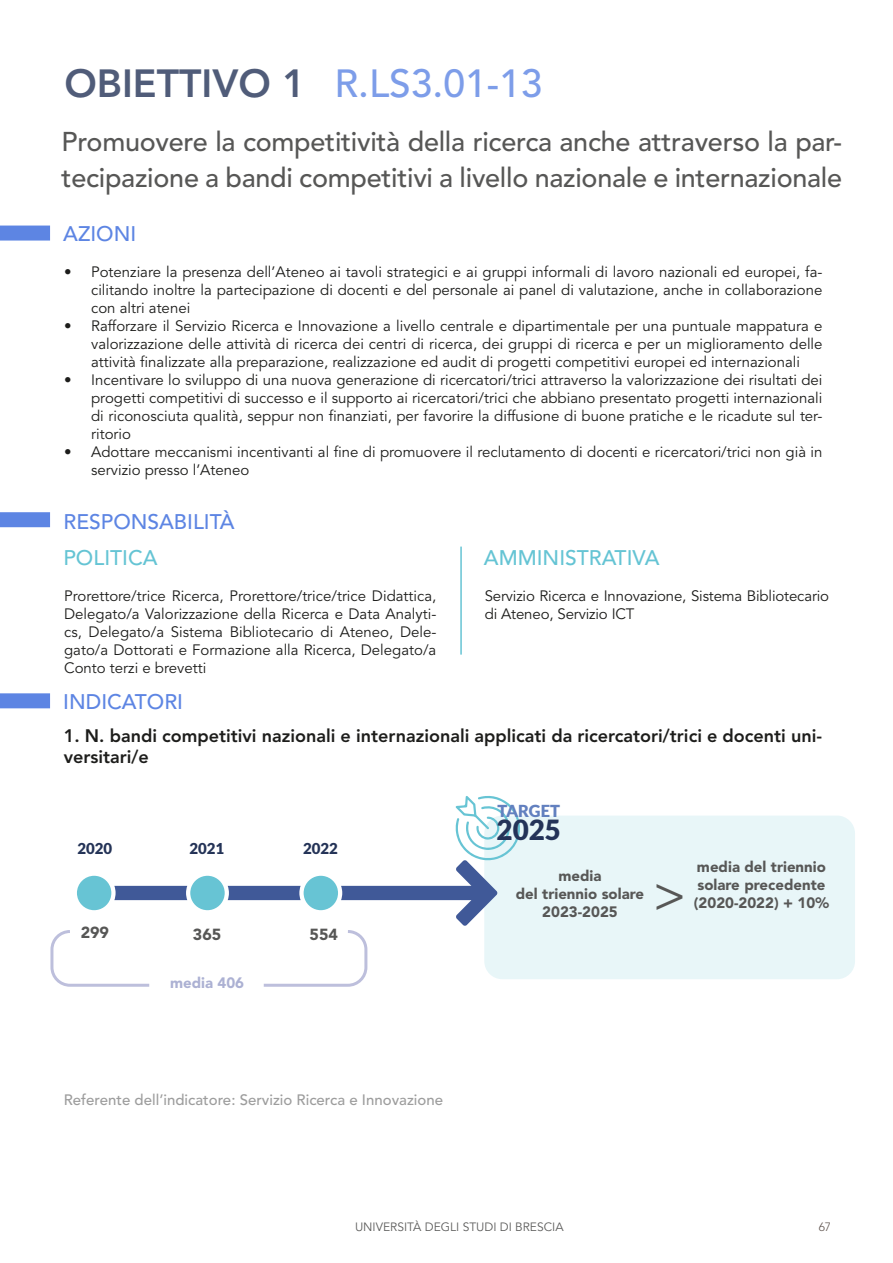
<style>
.page{position:relative;width:893px;height:1263px;background:#fff}
.page>*{position:absolute;margin:0;border:0;box-sizing:border-box;transform-origin:0 0}
.t1{font:49.5px "Avenir LT Std";color:#575756}
.t2{font:500 39px "Avenir LT Std";color:#7d9de9}
.t3{font:900 27.75px "Lato";color:#243358}
.t4{font:500 27px/36px "Avenir LT Std";letter-spacing:-.01em;color:#575756}
.t5{font:500 21px "Avenir LT Std";color:#5d85e3}
.t6{font:500 21px "Avenir LT Std";color:#65c4d4}
.t7{font:800 18px/21.6px "Avenir LT Std";color:#1d1d1b}
.t8{font:900 16.5px "Lato";color:#6280bf}
.t9{font:900 16.05px "Avenir LT Std";color:#575756}
.t10{font:15px/18px "Avenir LT Std";color:#1d1d1b;text-align:justify}
.t11{font:900 15px/18px "Avenir LT Std";color:#575756;text-align:center}
.t12{font:500 15px "Avenir LT Std";color:#9d9d9d}
.t13{font:900 15px "Lato";color:#243357}
.t14{font:900 15px "Avenir LT Std";color:#acb1d3}
.t15{font:12px "Avenir LT Std";color:#5d5d5c}
.t16{font:300 12px "Avenir LT Std";color:#5d524d}
.s1{font-weight:800;color:#505c79}
</style>
<div class="page">
<div style="left:484px;top:815px;width:371px;height:164px;background:#e8f6f8;border-radius:18px"></div>
<div style="left:0;top:226px;width:50px;height:15px;background:#5d85e3"></div>
<div style="left:0;top:512px;width:50px;height:15px;background:#5d85e3"></div>
<div style="left:0;top:693px;width:50px;height:15px;background:#5d85e3"></div>
<hr style="left:460px;top:547px;width:2px;height:108px;background:#66c4d4">
<svg style="left:50px;top:796px;width:470px;height:191px"></svg>
<h2 class="t2" style="left:64px;top:60px;width:480px"><span class="s1">OBIETTIVO 1</span> R.LS3.01-13</h2>
<h3 class="t4" style="left:62px;top:124px;width:782px">Promuovere la competitività della ricerca anche attraverso la par&shy;tecipazione a bandi competitivi a livello nazionale e internazionale</h3>
<h3 class="t5" style="left:63px;top:221px;width:75px">AZIONI</h3>
<p class="t10" style="left:91px;top:263px;width:733px;text-indent:-27px">• Potenziare la presenza dell’Ateneo ai tavoli strategici e ai gruppi informali di lavoro nazionali ed europei, fa&shy;cilitando inoltre la partecipazione di docenti e del personale ai panel di valutazione, anche in collaborazione con altri atenei</p>
<p class="t10" style="left:91px;top:317px;width:733px;text-indent:-27px">• Rafforzare il Servizio Ricerca e Innovazione a livello centrale e dipartimentale per una puntuale mappatura e valorizzazione delle attività di ricerca dei centri di ricerca, dei gruppi di ricerca e per un miglioramento delle attività finalizzate alla preparazione, realizzazione ed audit di progetti competitivi europei ed internazionali</p>
<p class="t10" style="left:91px;top:371px;width:733px;text-indent:-27px">• Incentivare lo sviluppo di una nuova generazione di ricercatori/trici attraverso la valorizzazione dei risultati dei progetti competitivi di successo e il supporto ai ricercatori/trici che abbiano presentato progetti internazionali di riconosciuta qualità, seppur non finanziati, per favorire la diffusione di buone pratiche e le ricadute sul ter&shy;ritorio</p>
<p class="t10" style="left:91px;top:443px;width:733px;text-indent:-27px">• Adottare meccanismi incentivanti al fine di promuovere il reclutamento di docenti e ricercatori/trici non già in servizio presso l’Ateneo</p>
<h3 class="t5" style="left:64px;top:509px;width:173px">RESPONSABILITÀ</h3>
<h3 class="t6" style="left:64px;top:545px;width:96px">POLITICA</h3>
<h3 class="t6" style="left:484px;top:545px;width:177px">AMMINISTRATIVA</h3>
<p class="t10" style="left:64px;top:587px;width:374px">Prorettore/trice Ricerca, Prorettore/trice/trice Didattica, Delegato/a Valorizzazione della Ricerca e Data Analyti&shy;cs, Delegato/a Sistema Bibliotecario di Ateneo, Dele&shy;gato/a Dottorati e Formazione alla Ricerca, Delegato/a Conto terzi e brevetti</p>
<p class="t10" style="left:485px;top:587px;width:346px">Servizio Ricerca e Innovazione, Sistema Bibliotecario di Ateneo, Servizio ICT</p>
<h3 class="t5" style="left:63px;top:689px;width:121px">INDICATORI</h3>
<p class="t7" style="left:64px;top:725px;width:760px">1. N. bandi competitivi nazionali e internazionali applicati da ricercatori/trici e docenti uni&shy;versitari/e</p>
<p class="t13" style="left:77px;top:840px;width:36px">2020</p>
<p class="t13" style="left:189px;top:840px;width:36px">2021</p>
<p class="t13" style="left:303px;top:840px;width:36px">2022</p>
<p class="t9" style="left:81px;top:922px;width:30px">299</p>
<p class="t9" style="left:193px;top:925px;width:30px">365</p>
<p class="t9" style="left:310px;top:925px;width:30px">554</p>
<p class="t14" style="left:170px;top:974px;width:76px">media 406</p>
<p class="t12" style="left:64px;top:1091px;width:381px">Referente dell’indicatore: Servizio Ricerca e Innovazione</p>
<p class="t8" style="left:497px;top:801px;width:64px">TARGET</p>
<h3 class="t3" style="left:497px;top:814px;width:66px">2025</h3>
<p class="t11" style="left:516px;top:866px;width:130px">media<br>del triennio solare<br>2023-2025</p>
<p class="t11" style="left:694px;top:857px;width:137px;text-align:left">media del triennio solare precedente (2020-2022) + 10%</p>
<h1 class="t1" style="left:653px;top:866px;width:34px">&gt;</h1>
<p class="t15" style="left:355px;top:1219px;width:210px">UNIVERSITÀ DEGLI STUDI DI BRESCIA</p>
<p class="t16" style="left:819px;top:1219px;width:14px">67</p>
</div>
